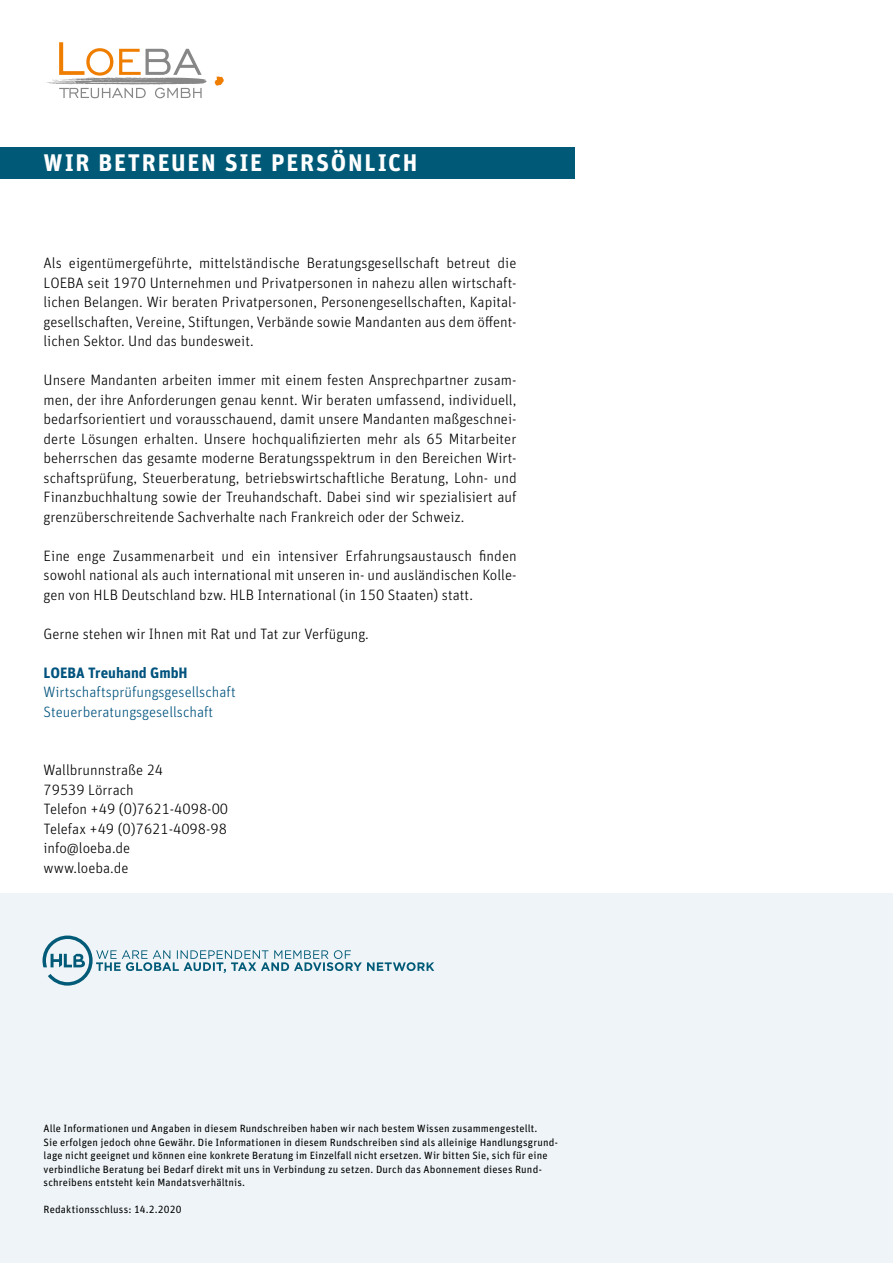
<style>
.page{position:relative;width:893px;height:1263px;background:#fff}
.page>*{position:absolute;margin:0;border:0;box-sizing:border-box;transform-origin:0 0}
.t1{font:700 24px "Unit Pro";letter-spacing:.075em;color:#fff}
.t2{font:300 15px/19.5px "Unit Pro";color:#000;text-align:justify}
.t3{font:300 15px/19.5px "Unit Pro";color:#00537e}
.t4{font:700 15px "Unit Pro";color:#00537e}
.t5{font:10.5px/13.5px "Unit Pro";letter-spacing:.015em;color:#000}
</style>
<div class="page">
<div style="left:0;top:893px;width:893px;height:370px;background:#eef4f7"></div>
<div style="left:0;top:147px;width:574px;height:32px;background:#005a77"></div>
<svg style="left:47px;top:42px;width:160px;height:56px"></svg>
<svg style="left:215px;top:76px;width:9px;height:10px"></svg>
<svg style="left:43px;top:935px;width:391px;height:51px"></svg>
<h1 class="t1" style="left:44px;top:147px;width:375px">WIR BETREUEN SIE PERSÖNLICH</h1>
<p class="t2" style="left:44px;top:253px;width:474px">Als eigentümergeführte, mittelständische Beratungsgesellschaft betreut die LOEBA seit 1970 Unternehmen und Privatpersonen in nahezu allen wirtschaft&shy;lichen Belangen. Wir beraten Privatpersonen, Personengesellschaften, Kapital&shy;gesellschaften, Vereine, Stiftungen, Verbände sowie Mandanten aus dem öffent&shy;lichen Sektor. Und das bundesweit.</p>
<p class="t2" style="left:44px;top:370px;width:475px">Unsere Mandanten arbeiten immer mit einem festen Ansprechpartner zusam&shy;men, der ihre Anforderungen genau kennt. Wir beraten umfassend, individuell, bedarfsorientiert und vorausschauend, damit unsere Mandanten maßgeschnei&shy;derte Lösungen erhalten. Unsere hochqualifizierten mehr als 65 Mitarbeiter beherrschen das gesamte moderne Beratungsspektrum in den Bereichen Wirt&shy;schaftsprüfung, Steuerberatung, betriebswirtschaftliche Beratung, Lohn- und Finanzbuchhaltung sowie der Treuhandschaft. Dabei sind wir spezialisiert auf grenzüberschreitende Sachverhalte nach Frankreich oder der Schweiz.</p>
<p class="t2" style="left:44px;top:546px;width:475px">Eine enge Zusammenarbeit und ein intensiver Erfahrungsaustausch finden sowohl national als auch international mit unseren in- und ausländischen Kolle&shy;gen von HLB Deutschland bzw. HLB International (in 150 Staaten) statt.</p>
<p class="t2" style="left:44px;top:624px;width:327px">Gerne stehen wir Ihnen mit Rat und Tat zur Verfügung.</p>
<p class="t4" style="left:44px;top:663px;width:146px">LOEBA Treuhand GmbH</p>
<p class="t3" style="left:44px;top:682px;width:194px">Wirtschaftsprüfungsgesellschaft<br>Steuerberatungsgesellschaft</p>
<p class="t2" style="left:44px;top:760px;width:186px;text-align:left">Wallbrunnstraße 24<br>79539 Lörrach<br>Telefon +49 (0)7621-4098-00<br>Telefax +49 (0)7621-4098-98 info@loeba.de<br>www.loeba.de</p>
<p class="t5" style="left:44px;top:1121px;width:516px">Alle Informationen und Angaben in diesem Rundschreiben haben wir nach bestem Wissen zusammengestellt.<br>Sie erfolgen jedoch ohne Gewähr. Die Informationen in diesem Rundschreiben sind als alleinige Handlungsgrund&shy;lage nicht geeignet und können eine konkrete Beratung im Einzelfall nicht ersetzen. Wir bitten Sie, sich für eine verbindliche Beratung bei Bedarf direkt mit uns in Verbindung zu setzen. Durch das Abonnement dieses Rund&shy;schreibens entsteht kein Mandatsverhältnis.</p>
<p class="t5" style="left:44px;top:1202px;width:139px">Redaktionsschluss: 14.2.2020</p>
</div>
